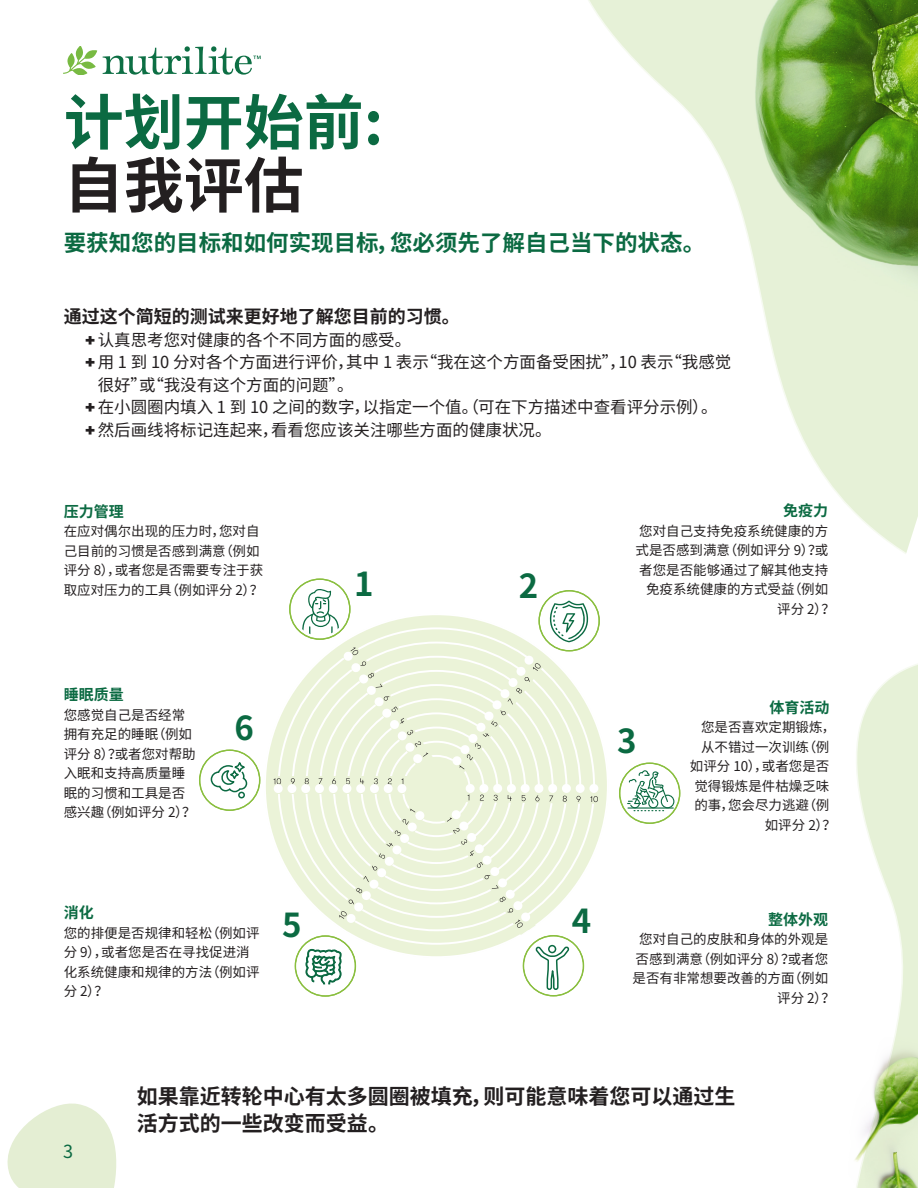
<style>
.page{position:relative;width:918px;height:1188px;background:#fff}
.page>*{position:absolute;margin:0;border:0;box-sizing:border-box;transform-origin:0 0}
.header_-_40{font:700 60px/63px "Noto Sans CJ Ksc";color:#0b6a42}
.t1{font:700 33px "Noto Sans CJ Ksc";color:#0b6a42}
.subhead_15_-_g{font:700 22.5px "Noto Sans CJ Ksc";color:#0b6a42}
.footnote_-_bold_-_14{font:700 21px/27px "Noto Sans CJ Ksc";color:#231f20}
.body_10_-_bold_-_g_-_rl{font:700 18px "Noto Sans CJ Ksc";color:#231f20}
.t2{font:18px "Noto Sans CJ Ksc";color:#0b6a42}
.t3{font:16.5px/22.5px "Noto Sans CJ Ksc";color:#231f20}
.body_9_-_right_justified{font:700 15px "Noto Sans CJ Ksc";color:#0b6a42}
.body_10_-_light_-_dg{font:700 15px "Noto Sans CJ Ksc";color:#0b6a42}
.body_9_-_right_justified-2{font:13.5px "Noto Sans CJ Ksc";color:#231f20}
.body_10_-_light_-_dg-2{font:13.5px/19.5px "Noto Sans CJ Ksc";color:#231f20}
.s1{color:#231f20}
.s2{font-family:"GT Walsheim";font-weight:900;font-size:18px}
</style>
<div class="page">
<svg style="left:856px;top:695px;width:62px;height:238px"></svg>
<img style="left:855px;top:933px;width:63px;height:255px">
<svg style="left:588px;top:0;width:330px;height:695px"></svg>
<div style="left:265px;top:614px;width:343px;height:343px;background:#ebf3d8;border-radius:50%"></div>
<div style="left:402px;top:755px;width:69px;height:69px;border:2px solid #fff;border-radius:50%"></div>
<div style="left:267px;top:785px;width:137px;height:9px;background:#ebf3d8"></div>
<svg style="left:199px;top:749px;width:61px;height:62px"></svg>
<div style="left:271px;top:777px;width:136px;height:9px;background:#ebf3d8"></div>
<svg style="left:619px;top:763px;width:61px;height:61px"></svg>
<div style="left:466px;top:784px;width:9px;height:9px;border:3px solid #fff;border-radius:50%"></div>
<div style="left:479px;top:784px;width:9px;height:9px;border:3px solid #fff;border-radius:50%"></div>
<div style="left:493px;top:784px;width:9px;height:9px;border:3px solid #fff;border-radius:50%"></div>
<div style="left:507px;top:784px;width:9px;height:9px;border:3px solid #fff;border-radius:50%"></div>
<div style="left:521px;top:784px;width:9px;height:9px;border:3px solid #fff;border-radius:50%"></div>
<div style="left:534px;top:784px;width:9px;height:9px;border:3px solid #fff;border-radius:50%"></div>
<div style="left:548px;top:784px;width:9px;height:9px;border:3px solid #fff;border-radius:50%"></div>
<div style="left:562px;top:784px;width:9px;height:9px;border:3px solid #fff;border-radius:50%"></div>
<div style="left:576px;top:784px;width:9px;height:9px;border:3px solid #fff;border-radius:50%"></div>
<div style="left:589px;top:784px;width:9px;height:9px;border:3px solid #fff;border-radius:50%"></div>
<svg style="left:450px;top:590px;width:150px;height:185px"></svg>
<svg style="left:289px;top:578px;width:145px;height:188px"></svg>
<svg style="left:443px;top:785px;width:162px;height:211px"></svg>
<div style="left:397px;top:784px;width:9px;height:9px;border:3px solid #fff;border-radius:50%"></div>
<div style="left:384px;top:784px;width:9px;height:9px;border:3px solid #fff;border-radius:50%"></div>
<div style="left:370px;top:784px;width:9px;height:9px;border:3px solid #fff;border-radius:50%"></div>
<div style="left:356px;top:784px;width:9px;height:9px;border:3px solid #fff;border-radius:50%"></div>
<div style="left:342px;top:784px;width:9px;height:9px;border:3px solid #fff;border-radius:50%"></div>
<div style="left:329px;top:784px;width:9px;height:9px;border:3px solid #fff;border-radius:50%"></div>
<div style="left:315px;top:784px;width:9px;height:9px;border:3px solid #fff;border-radius:50%"></div>
<div style="left:301px;top:784px;width:9px;height:9px;border:3px solid #fff;border-radius:50%"></div>
<div style="left:287px;top:784px;width:9px;height:9px;border:3px solid #fff;border-radius:50%"></div>
<svg style="left:274px;top:778px;width:131px;height:14px"></svg>
<div style="left:274px;top:784px;width:9px;height:9px;border:3px solid #fff;border-radius:50%"></div>
<svg style="left:295px;top:804px;width:132px;height:193px"></svg>
<svg style="left:7px;top:1103px;width:110px;height:85px"></svg>
<svg style="left:63px;top:46px;width:34px;height:29px"></svg>
<svg style="left:103px;top:46px;width:158px;height:29px"></svg>
<p class="header_-_40" style="left:64px;top:92px;width:321px">计划开始前:<span class="s1">自我评估</span></p>
<p class="subhead_15_-_g" style="left:64px;top:230px;width:643px">要获知您的目标和如何实现目标，您必须先了解自己当下的状态。</p>
<p class="body_10_-_bold_-_g_-_rl" style="left:64px;top:307px;width:398px">通过这个简短的测试来更好地了解您目前的习惯。</p>
<p class="t3" style="left:85px;top:329px;width:328px"><span class="s2">+</span> 认真思考您对健康的各个不同方面的感受。</p>
<p class="t3" style="left:98px;top:352px;width:635px;text-indent:-13px"><span class="s2">+</span> 用 1 到 10 分对各个方面进行评价，其中 1 表示“我在这个方面备受困扰”，10 表示“我感觉很好”或“我没有这个方面的问题”。</p>
<p class="t3" style="left:85px;top:397px;width:634px"><span class="s2">+</span> 在小圆圈内填入 1 到 10 之间的数字，以指定一个值。（可在下方描述中查看评分示例）。</p>
<p class="t3" style="left:85px;top:419px;width:468px"><span class="s2">+</span> 然后画线将标记连起来，看看您应该关注哪些方面的健康状况。</p>
<p class="body_10_-_light_-_dg" style="left:64px;top:503px;width:61px">压力管理</p>
<p class="body_10_-_light_-_dg-2" style="left:64px;top:522px;width:201px">在应对偶尔出现的压力时，您对自己目前的习惯是否感到满意（例如评分 8），或者您是否需要专注于获取应对压力的工具（例如评分 2）？</p>
<p class="body_10_-_light_-_dg" style="left:64px;top:686px;width:61px">睡眠质量</p>
<p class="body_10_-_light_-_dg-2" style="left:64px;top:705px;width:134px">您感觉自己是否经常拥有充足的睡眠（例如评分 8）？或者您对帮助入眠和支持高质量睡眠的习惯和工具是否感兴趣（例如评分 2）？</p>
<p class="t1" style="left:234px;top:710px;width:21px">6</p>
<p class="t1" style="left:354px;top:565px;width:21px">1</p>
<p class="t1" style="left:519px;top:567px;width:21px">2</p>
<p class="body_9_-_right_justified" style="left:783px;top:502px;width:46px">免疫力</p>
<p class="body_9_-_right_justified-2" style="left:639px;top:523px;width:190px">您对自己支持免疫系统健康的方</p>
<p class="body_9_-_right_justified-2" style="left:636px;top:543px;width:194px">式是否感到满意（例如评分 9）？或</p>
<p class="body_9_-_right_justified-2" style="left:639px;top:562px;width:190px">者您是否能够通过了解其他支持</p>
<p class="body_9_-_right_justified-2" style="left:646px;top:582px;width:184px">免疫系统健康的方式受益（例如</p>
<p class="body_9_-_right_justified-2" style="left:777px;top:601px;width:59px">评分 2）？</p>
<p class="t1" style="left:617px;top:722px;width:21px">3</p>
<p class="body_9_-_right_justified" style="left:769px;top:699px;width:61px">体育活动</p>
<p class="body_9_-_right_justified-2" style="left:701px;top:720px;width:136px">您是否喜欢定期锻炼，</p>
<p class="body_9_-_right_justified-2" style="left:701px;top:739px;width:130px">从不错过一次训练（例</p>
<p class="body_9_-_right_justified-2" style="left:690px;top:759px;width:141px">如评分 10），或者您是否</p>
<p class="body_9_-_right_justified-2" style="left:694px;top:778px;width:136px">觉得锻炼是件枯燥乏味</p>
<p class="body_9_-_right_justified-2" style="left:694px;top:798px;width:136px">的事，您会尽力逃避（例</p>
<p class="body_9_-_right_justified-2" style="left:765px;top:817px;width:73px">如评分 2）？</p>
<p class="body_10_-_light_-_dg" style="left:64px;top:904px;width:31px">消化</p>
<p class="body_10_-_light_-_dg-2" style="left:64px;top:923px;width:197px">您的排便是否规律和轻松（例如评分 9），或者您是否在寻找促进消化系统健康和规律的方法（例如评分 2）？</p>
<p class="t1" style="left:282px;top:906px;width:21px">5</p>
<p class="t1" style="left:572px;top:902px;width:21px">4</p>
<p class="body_9_-_right_justified" style="left:768px;top:911px;width:61px">整体外观</p>
<p class="body_9_-_right_justified-2" style="left:639px;top:931px;width:190px">您对自己的皮肤和身体的外观是</p>
<p class="body_9_-_right_justified-2" style="left:636px;top:951px;width:194px">否感到满意（例如评分 8）？或者您</p>
<p class="body_9_-_right_justified-2" style="left:633px;top:970px;width:197px">是否有非常想要改善的方面（例如</p>
<p class="body_9_-_right_justified-2" style="left:777px;top:990px;width:59px">评分 2）？</p>
<h3 class="t2" style="left:63px;top:1141px;width:11px">3</h3>
<p class="footnote_-_bold_-_14" style="left:137px;top:1083px;width:600px">如果靠近转轮中心有太多圆圈被填充，则可能意味着您可以通过生活方式的一些改变而受益。</p>
</div>
